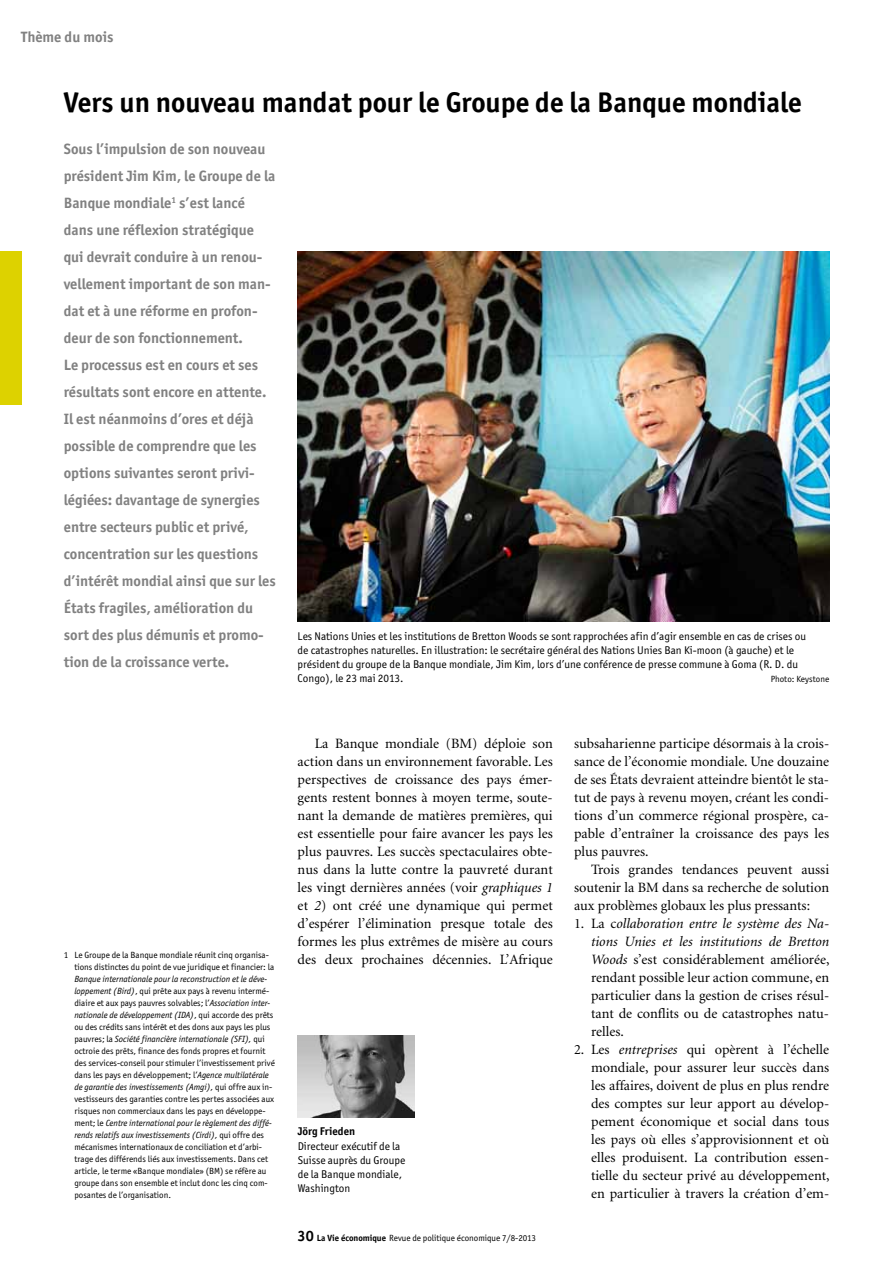
<style>
.page{position:relative;width:893px;height:1263px;background:#fff}
.page>*{position:absolute;margin:0;border:0;box-sizing:border-box;transform-origin:0 0}
.t1{font:700 28.5px "Officina San ITC";color:#000}
.t2{font:700 15px/27px "Officina San ITC";color:#818181}
.t3{font:14.25px/18px "Minion";color:#000;text-align:justify}
.t4{font:11.25px/14.2px "Officina San ITC";color:#000}
.t5{font:700 11.25px "Officina San ITC";color:#000}
.t6{font:9px/12px "Officina San ITC";color:#000}
.s1{font-style:italic}
.s2{font-weight:700;font-size:15px}
.s3{font-weight:700}
</style>
<div class="page">
<div style="left:0;top:252px;width:21px;height:153px;background:#ddd200"></div>
<img style="left:298px;top:1035px;width:117px;height:82px">
<img style="left:298px;top:251px;width:531px;height:370px">
<p class="t2" style="left:21px;top:23px;width:94px">Thème du mois</p>
<h1 class="t1" style="left:64px;top:84px;width:740px">Vers un nouveau mandat pour le Groupe de la Banque mondiale</h1>
<p class="t2" style="left:64px;top:136px;width:214px">Sous l’impulsion de son nouveau président Jim Kim, le Groupe de la<br>Banque mondiale<sup>1</sup> s’est lancé dans une réflexion stratégique qui devrait conduire à un renou&shy;vellement important de son man&shy;dat et à une réforme en profon&shy;deur de son fonctionnement.<br>Le processus est en cours et ses résultats sont encore en attente.<br>Il est néanmoins d’ores et déjà possible de comprendre que les options suivantes seront privi&shy;légiées: davantage de synergies entre secteurs public et privé, concentration sur les questions d’intérêt mondial ainsi que sur les<br>États fragiles, amélioration du sort des plus démunis et promo&shy;tion de la croissance verte.</p>
<p class="t4" style="left:298px;top:629px;width:510px">Les Nations Unies et les institutions de Bretton Woods se sont rapprochées afin d’agir ensemble en cas de crises ou de catastrophes naturelles. En illustration: le secrétaire général des Nations Unies Ban Ki-moon (à gauche) et le président du groupe de la Banque mondiale, Jim Kim, lors d’une conférence de presse commune à Goma (R. D. du Congo), le 23 mai 2013.</p>
<p class="t6" style="left:771px;top:673px;width:60px">Photo: Keystone</p>
<p class="t6" style="left:74px;top:948px;width:201px;text-indent:-11px">1 Le Groupe de la Banque mondiale réunit cinq organisa&shy;tions distinctes du point de vue juridique et financier: la</p>
<p class="t6" style="left:74px;top:972px;width:202px"><span class="s1">Banque internationale pour la reconstruction et le déve&shy;loppement (Bird)</span>, qui prête aux pays à revenu intermé&shy;diaire et aux pays pauvres solvables; l’<span class="s1">Association inter&shy;nationale de développement (IDA)</span>, qui accorde des prêts ou des crédits sans intérêt et des dons aux pays les plus pauvres; la <span class="s1">Société financière internationale (SFI),</span> qui octroie des prêts, finance des fonds propres et fournit des services-conseil pour stimuler l’investissement privé dans les pays en développement; l’<span class="s1">Agence multilatérale de garantie des investissements (Amgi),</span> qui offre aux in&shy;vestisseurs des garanties contre les pertes associées aux risques non commerciaux dans les pays en développe&shy;ment; le <span class="s1">Centre international pour le règlement des diffé&shy;rends relatifs aux investissements (Cirdi),</span> qui offre des mécanismes internationaux de conciliation et d’arbi&shy;trage des différends liés aux investissements. Dans cet article, le terme «Banque mondiale» (BM) se réfère au groupe dans son ensemble et inclut donc les cinq com&shy;posantes de l’organisation.</p>
<p class="t3" style="left:298px;top:734px;width:257px;text-indent:17px">La Banque mondiale (BM) déploie son action dans un environnement favorable. Les perspectives de croissance des pays émer&shy;gents restent bonnes à moyen terme, soute&shy;nant la demande de matières premières, qui est essentielle pour faire avancer les pays les plus pauvres. Les succès spectaculaires obte&shy;nus dans la lutte contre la pauvreté durant les vingt dernières années (voir <span class="s1">graphiques 1 </span>et <span class="s1">2</span>) ont créé une dynamique qui permet d’espérer l’élimination presque totale des formes les plus extrêmes de misère au cours des deux prochaines décennies. L’Afrique</p>
<p class="t3" style="left:574px;top:734px;width:257px">subsaharienne participe désormais à la crois&shy;sance de l’économie mondiale. Une douzaine de ses États devraient atteindre bientôt le sta&shy;tut de pays à revenu moyen, créant les condi&shy;tions d’un commerce régional prospère, ca&shy;pable d’entraîner la croissance des pays les plus pauvres.</p>
<p class="t3" style="left:574px;top:860px;width:257px;text-indent:17px">Trois grandes tendances peuvent aussi soutenir la BM dans sa recherche de solution aux problèmes globaux les plus pressants:</p>
<p class="t3" style="left:591px;top:914px;width:240px;text-indent:-17px">1. La c<span class="s1">ollaboration entre le système des Na&shy;tions Unies et les institutions de Bretton Woods</span> s’est considérablement améliorée, rendant possible leur action commune, en particulier dans la gestion de crises résul&shy;tant de conflits ou de catastrophes natu&shy;relles.</p>
<p class="t3" style="left:591px;top:1040px;width:240px;text-indent:-17px">2. Les <span class="s1">entreprises</span> qui opèrent à l’échelle mondiale, pour assurer leur succès dans les affaires, doivent de plus en plus rendre des comptes sur leur apport au dévelop&shy;pement économique et social dans tous les pays où elles s’approvisionnent et où elles produisent. La contribution essen&shy;tielle du secteur privé au développement, en particulier à travers la création d’em-</p>
<p class="t5" style="left:298px;top:1124px;width:59px">Jörg Frieden</p>
<p class="t4" style="left:298px;top:1139px;width:109px">Directeur exécutif de la<br>Suisse auprès du Groupe de la Banque mondiale,<br>Washington</p>
<p class="t6" style="left:298px;top:1232px;width:240px"><span class="s2">30</span> <span class="s3">La Vie économique</span> Revue de politique économique 7/8-2013</p>
</div>
